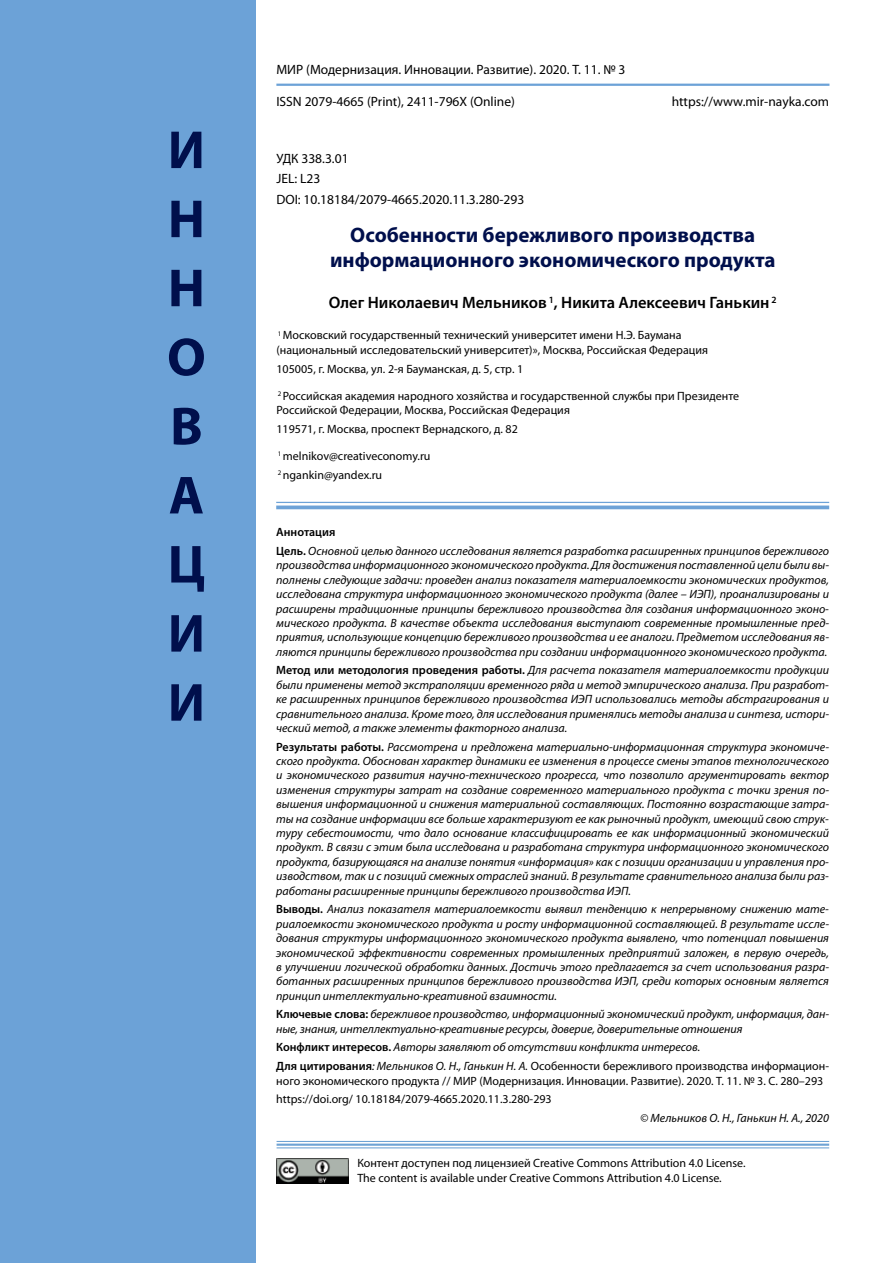
<style>
.page{position:relative;width:893px;height:1263px;background:#fff}
.page>*{position:absolute;margin:0;border:0;box-sizing:border-box;transform-origin:0 0}
.t1{font:700 54px/69px "Myriad Pro";color:#000f4c;text-align:justify}
.t2{font:700 21px/25.2px "Myriad Pro";color:#000f4c;text-align:center}
.t3{font:600 16.5px "Myriad Pro";color:#000}
.t4{font:13.5px/20.4px "Myriad Pro";color:#000}
.t5{font:italic 12px/14.4px "Myriad Pro";color:#000;text-align:justify}
.t6{font:12px/14.4px "Myriad Pro";color:#000}
.s1{font-weight:600;font-style:normal}
.s2{font-style:normal}
</style>
<div class="page">
<div style="left:0;top:0;width:255px;height:1263px;background:#6ca2d7"></div>
<hr style="left:276px;top:84px;width:553px;height:2px;background:#6ca2d7">
<hr style="left:276px;top:502px;width:553px;height:1px;background:#6ca2d7">
<svg style="left:276px;top:505px;width:553px;height:4px;background:#80aedc"></svg>
<hr style="left:277px;top:1141px;width:552px;height:1px;background:#6ea3d4">
<hr style="left:277px;top:1143px;width:552px;height:3px;background:#6ea3d4">
<hr style="left:277px;top:1147px;width:552px;height:1px;background:#6ea3d4">
<img style="left:276px;top:1158px;width:72px;height:25px">
<h1 class="t1" style="left:167px;top:114px;width:40px">И Н Н О В А Ц И И</h1>
<p class="t4" style="left:276px;top:59px;width:351px">МИР (Модернизация. Инновации. Развитие). 2020. Т. 11. № 3</p>
<p class="t4" style="left:276px;top:91px;width:240px">ISSN 2079-4665 (Print), 2411-796X (Online)</p>
<p class="t4" style="left:672px;top:91px;width:159px">https://www.mir-nayka.com</p>
<p class="t4" style="left:276px;top:148px;width:249px">УДК 338.3.01<br>JEL: L23<br>DOI: 10.18184/2079-4665.2020.11.3.280-293</p>
<h2 class="t2" style="left:330px;top:221px;width:447px">Особенности бережливого производства информационного экономического продукта</h2>
<h3 class="t3" style="left:329px;top:292px;width:449px">Олег Николаевич Мельников <sup>1</sup>, Никита Алексеевич Ганькин <sup>2</sup></h3>
<p class="t6" style="left:276px;top:328px;width:433px"><sup>1</sup> Московский государственный технический университет имени Н.Э. Баумана (национальный исследовательский университет)», Москва, Российская Федерация</p>
<p class="t6" style="left:276px;top:361px;width:248px">105005, г. Москва, ул. 2-я Бауманская, д. 5, стр. 1</p>
<p class="t6" style="left:276px;top:388px;width:464px"><sup>2</sup> Российская академия народного хозяйства и государственной службы при Президенте<br>Российской Федерации, Москва, Российская Федерация</p>
<p class="t6" style="left:276px;top:421px;width:243px">119571, г. Москва, проспект Вернадского, д. 82</p>
<p class="t6" style="left:278px;top:446px;width:154px;line-height:18.6px"><sup>1</sup> melnikov@creativeconomy.ru<br><sup>2</sup> ngankin@yandex.ru</p>
<p class="t5" style="left:276px;top:523px;width:554px;line-height:18.6px"><span class="s1">Аннотация<br>Цель.</span> Основной целью данного исследования является разработка расширенных принципов бережливого</p>
<p class="t5" style="left:276px;top:558px;width:554px">производства информационного экономического продукта. Для достижения поставленной цели были вы&shy;полнены следующие задачи: проведен анализ показателя материалоемкости экономических продуктов, исследована структура информационного экономического продукта (далее – ИЭП), проанализированы и расширены традиционные принципы бережливого производства для создания информационного эконо&shy;мического продукта. В качестве объекта исследования выступают современные промышленные пред&shy;приятия, использующие концепцию бережливого производства и ее аналоги. Предметом исследования яв&shy;ляются принципы бережливого производства при создании информационного экономического продукта.</p>
<p class="t5" style="left:276px;top:663px;width:554px"><span class="s1">Метод или методология проведения работы.</span> Для расчета показателя материалоемкости продукции были применены метод экстраполяции временного ряда и метод эмпирического анализа. При разработ&shy;ке расширенных принципов бережливого производства ИЭП использовались методы абстрагирования и сравнительного анализа. Кроме того, для исследования применялись методы анализа и синтеза, истори&shy;ческий метод, а также элементы факторного анализа.</p>
<p class="t5" style="left:276px;top:739px;width:554px"><span class="s1">Результаты работы.</span> Рассмотрена и предложена материально-информационная структура экономиче&shy;ского продукта. Обоснован характер динамики ее изменения в процессе смены этапов технологического и экономического развития научно-технического прогресса, что позволило аргументировать вектор изменения структуры затрат на создание современного материального продукта с точки зрения по&shy;вышения информационной и снижения материальной составляющих. Постоянно возрастающие затра&shy;ты на создание информации все больше характеризуют ее как рыночный продукт, имеющий свою струк&shy;туру себестоимости, что дало основание классифицировать ее как информационный экономический продукт. В связи с этим была исследована и разработана структура информационного экономического продукта, базирующаяся на анализе понятия «информация» как с позиции организации и управления про&shy;изводством, так и с позиций смежных отраслей знаний. В результате сравнительного анализа были раз&shy;работаны расширенные принципы бережливого производства ИЭП.</p>
<p class="t5" style="left:276px;top:902px;width:554px"><span class="s1">Выводы.</span> Анализ показателя материалоемкости выявил тенденцию к непрерывному снижению мате&shy;риалоемкости экономического продукта и росту информационной составляющей. В результате иссле&shy;дования структуры информационного экономического продукта выявлено, что потенциал повышения экономической эффективности современных промышленных предприятий заложен, в первую очередь, в улучшении логической обработки данных. Достичь этого предлагается за счет использования разра&shy;ботанных расширенных принципов бережливого производства ИЭП, среди которых основным является принцип интеллектуально-креативной взаимности.</p>
<p class="t5" style="left:276px;top:1007px;width:554px"><span class="s1">Ключевые слова:</span> бережливое производство, информационный экономический продукт, информация, дан&shy;ные, знания, интеллектуально-креативные ресурсы, доверие, доверительные отношения</p>
<p class="t5" style="left:276px;top:1038px;width:554px;line-height:18.6px"><span class="s1">Конфликт интересов.</span> Авторы заявляют об отсутствии конфликта интересов.<br><span class="s1">Для цитирования</span>: Мельников О. Н., Ганькин Н. А. <span class="s2">Особенности бережливого производства информацион-</span></p>
<p class="t6" style="left:276px;top:1071px;width:549px;line-height:18.6px">ного экономического продукта // МИР (Модернизация. Инновации. Развитие). 2020. Т. 11. № 3. С. 280–293 https://doi.org/ 10.18184/2079-4665.2020.11.3.280-293</p>
<p class="t5" style="left:640px;top:1110px;width:190px">© Мельников О. Н., Ганькин Н. А., 2020</p>
<p class="t6" style="left:357px;top:1155px;width:390px;line-height:15px">Контент доступен под лицензией Creative Commons Attribution 4.0 License.<br>The content is available under Creative Commons Attribution 4.0 License.</p>
</div>
